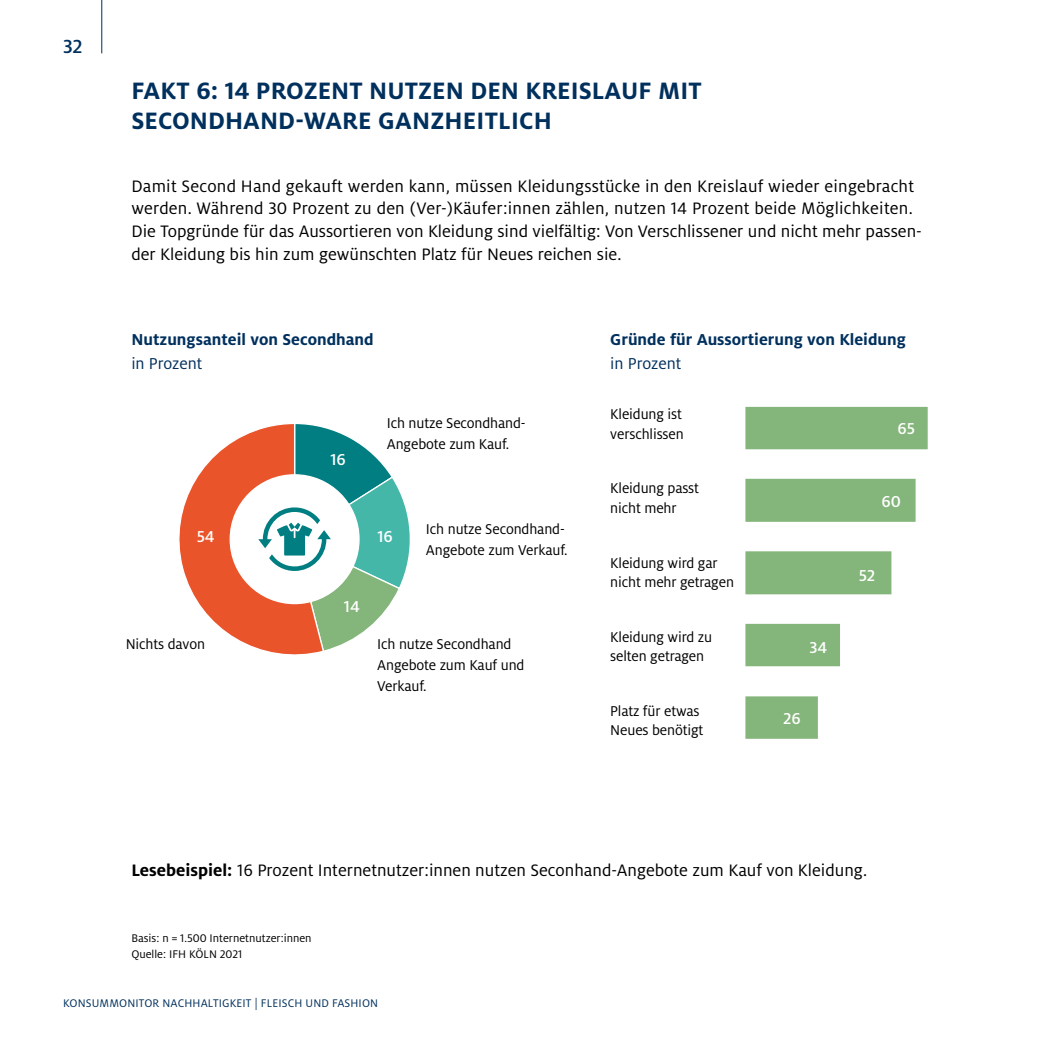
<style>
.page{position:relative;width:1042px;height:1042px;background:#fff}
.page>*{position:absolute;margin:0;border:0;box-sizing:border-box;transform-origin:0 0}
.t1{font:700 26.25px/29.8px "Milo OT";letter-spacing:.005em;color:#00305d}
.t2{font:500 21px "Milo OT";color:#00305d}
.t3{font:18.38px/22.8px "Milo OT";color:#000}
.t4{font:700 17.5px "Milo OT";color:#00305d}
.t5{font:17.5px "Milo OT";color:#00305d}
.t6{font:500 17.5px "Milo OT";color:#fff}
.t7{font:15.75px/19.2px "Milo OT";letter-spacing:-.01em;color:#000}
.t8{font:12.25px/15.8px "Milo OT";color:#000}
.t9{font:12.25px "Milo OT";letter-spacing:.01em;color:#00305d}
.s1{font-weight:700}
</style>
<div class="page">
<svg style="left:745px;top:407px;width:182px;height:332px"></svg>
<div style="left:856px;top:420px;width:59px;height:18px;background:#84b57a"></div>
<div style="left:842px;top:493px;width:59px;height:18px;background:#84b57a"></div>
<div style="left:816px;top:566px;width:59px;height:18px;background:#84b57a"></div>
<div style="left:768px;top:639px;width:59px;height:17px;background:#84b57a"></div>
<div style="left:753px;top:710px;width:48px;height:16px;background:#84b57a"></div>
<svg style="left:179px;top:424px;width:231px;height:231px"></svg>
<hr style="left:101px;top:0;width:1px;height:53px;background:#00305d">
<p class="t2" style="left:63px;top:35px;width:21px">32</p>
<h1 class="t1" style="left:131px;top:76px;width:572px">FAKT 6: 14 PROZENT NUTZEN DEN KREISLAUF MIT<br>SECONDHAND-WARE GANZHEITLICH</h1>
<p class="t3" style="left:131px;top:175px;width:792px">Damit Second Hand gekauft werden kann, müssen Kleidungsstücke in den Kreislauf wieder eingebracht werden. Während 30 Prozent zu den (Ver-)Käufer:innen zählen, nutzen 14 Prozent beide Möglichkeiten.<br>Die Topgründe für das Aussortieren von Kleidung sind vielfältig: Von Verschlissener und nicht mehr passen&shy;der Kleidung bis hin zum gewünschten Platz für Neues reichen sie.</p>
<p class="t4" style="left:131px;top:330px;width:244px">Nutzungsanteil von Secondhand</p>
<p class="t5" style="left:131px;top:354px;width:72px">in Prozent</p>
<p class="t6" style="left:330px;top:450px;width:17px">16</p>
<p class="t7" style="left:387px;top:412px;width:140px;line-height:21px">Ich nutze Secondhand-<br>Angebote zum Kauf.</p>
<p class="t6" style="left:197px;top:527px;width:20px">54</p>
<p class="t6" style="left:377px;top:527px;width:17px">16</p>
<p class="t6" style="left:344px;top:597px;width:17px">14</p>
<p class="t7" style="left:426px;top:519px;width:143px;line-height:21px">Ich nutze Secondhand-<br>Angebote zum Verkauf.</p>
<p class="t7" style="left:126px;top:634px;width:81px">Nichts davon</p>
<p class="t7" style="left:377px;top:633px;width:149px;line-height:21px">Ich nutze Secondhand<br>Angebote zum Kauf und<br>Verkauf.</p>
<p class="t4" style="left:610px;top:330px;width:297px">Gründe für Aussortierung von Kleidung</p>
<p class="t5" style="left:610px;top:354px;width:72px">in Prozent</p>
<p class="t7" style="left:610px;top:405px;width:75px">Kleidung ist verschlissen</p>
<p class="t7" style="left:610px;top:479px;width:90px">Kleidung passt nicht mehr</p>
<p class="t7" style="left:610px;top:553px;width:125px">Kleidung wird gar nicht mehr getragen</p>
<p class="t7" style="left:610px;top:627px;width:103px">Kleidung wird zu selten getragen</p>
<p class="t7" style="left:610px;top:701px;width:95px">Platz für etwas<br>Neues benötigt</p>
<p class="t6" style="left:809px;top:638px;width:19px">34</p>
<p class="t6" style="left:783px;top:709px;width:19px">26</p>
<p class="t6" style="left:897px;top:419px;width:19px">65</p>
<p class="t6" style="left:881px;top:492px;width:21px">60</p>
<p class="t6" style="left:859px;top:565px;width:18px">52</p>
<p class="t3" style="left:131px;top:859px;width:737px"><span class="s1">Lesebeispiel:</span> 16 Prozent Internetnutzer:innen nutzen Seconhand-Angebote zum Kauf von Kleidung.</p>
<p class="t8" style="left:131px;top:930px;width:182px">Basis: n = 1.500 Internetnutzer:innen<br>Quelle: IFH KÖLN 2021</p>
<p class="t9" style="left:63px;top:996px;width:317px">KONSUMMONITOR NACHHALTIGKEIT | FLEISCH UND FASHION</p>
</div>
